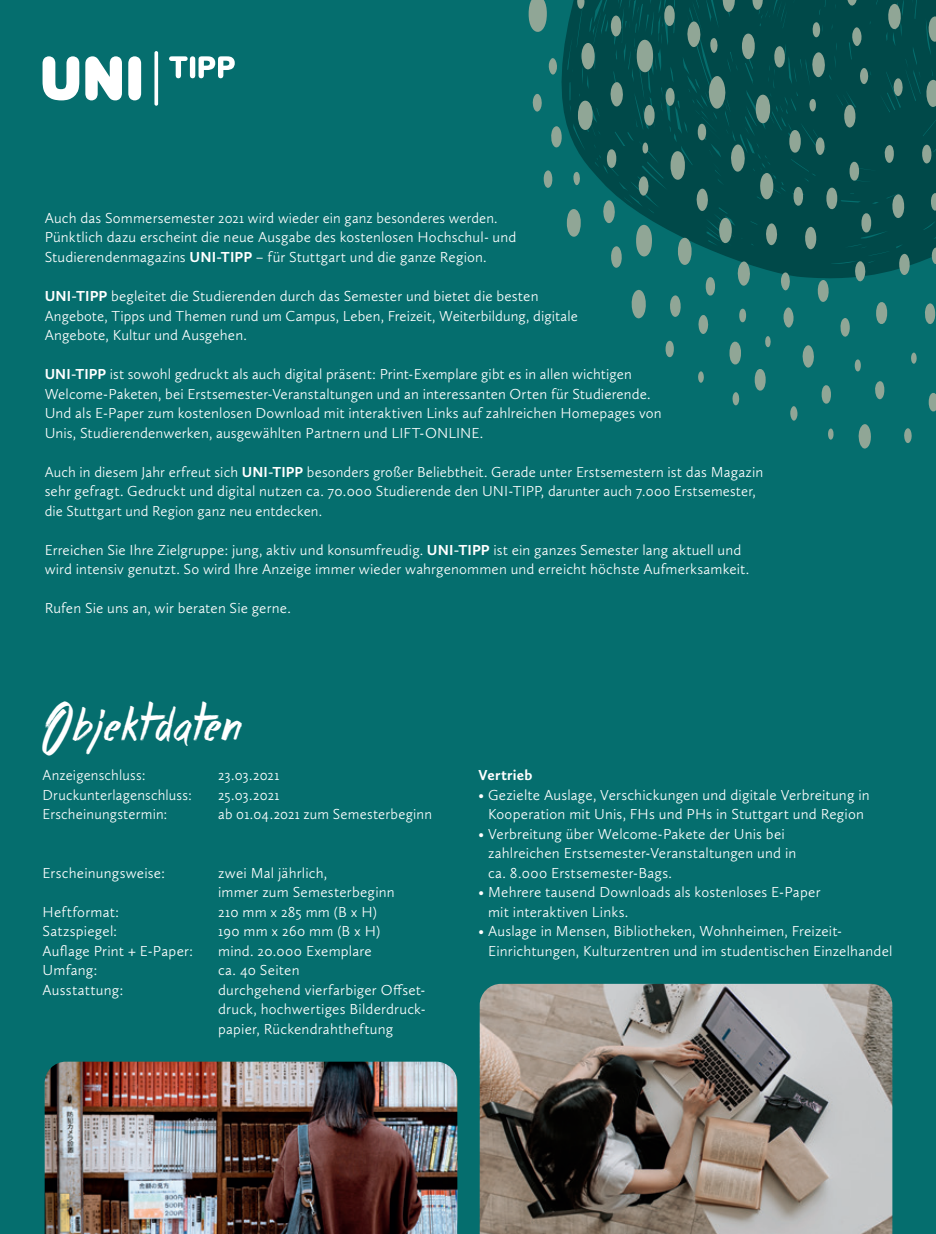
<style>
.page{position:relative;width:936px;height:1234px;background:#fff}
.page>*{position:absolute;margin:0;border:0;box-sizing:border-box;transform-origin:0 0}
.t1{font:40.5px "Morning Star";letter-spacing:.065em;color:#fff}
.t2{font:300 15px/19.5px "Calluna Sans";letter-spacing:.01em;color:#fff}
.t3{font:700 15px "Calluna Sans";letter-spacing:.015em;color:#fff}
.s1{font-weight:700}
</style>
<div class="page">
<hr style="left:935px;top:0;width:1px;height:1233px;background:#b3c8c2">
<div style="left:0;top:0;width:935px;height:1233px;background:#056e6e"></div>
<img style="left:479px;top:983px;width:413px;height:250px">
<svg style="left:528px;top:0;width:407px;height:449px"></svg>
<svg style="left:43px;top:56px;width:36px;height:44px"></svg>
<svg style="left:128px;top:56px;width:13px;height:44px"></svg>
<svg style="left:85px;top:56px;width:37px;height:44px"></svg>
<svg style="left:169px;top:56px;width:66px;height:22px"></svg>
<svg style="left:154px;top:51px;width:4px;height:55px"></svg>
<img style="left:45px;top:1061px;width:412px;height:172px">
<p class="t2" style="left:45px;top:208px;width:454px">Auch das Sommersemester 2021 wird wieder ein ganz besonderes werden.</p>
<p class="t2" style="left:45px;top:227px;width:473px">Pünktlich dazu erscheint die neue Ausgabe des kostenlosen Hochschul- und</p>
<p class="t2" style="left:45px;top:247px;width:443px">Studierendenmagazins <span class="s1">UNI-TIPP</span> – für Stuttgart und die ganze Region.</p>
<p class="t2" style="left:45px;top:286px;width:535px"><span class="s1">UNI-TIPP</span> begleitet die Studierenden durch das Semester und bietet die besten<br>Angebote, Tipps und Themen rund um Campus, Leben, Freizeit, Weiterbildung, digitale<br>Angebote, Kultur und Ausgehen.</p>
<p class="t2" style="left:45px;top:364px;width:618px"><span class="s1">UNI-TIPP</span> ist sowohl gedruckt als auch digital präsent: Print-Exemplare gibt es in allen wichtigen Welcome-Paketen, bei Erstsemester-Veranstaltungen und an interessanten Orten für Studierende.<br>Und als E-Paper zum kostenlosen Download mit interaktiven Links auf zahlreichen Homepages von Unis, Studierendenwerken, ausgewählten Partnern und LIFT-ONLINE.</p>
<p class="t2" style="left:45px;top:461px;width:720px">Auch in diesem Jahr erfreut sich <span class="s1">UNI-TIPP</span> besonders großer Beliebtheit. Gerade unter Erstsemestern ist das Magazin sehr gefragt. Gedruckt und digital nutzen ca. 70.000 Studierende den UNI-TIPP, darunter auch 7.000 Erstsemester, die Stuttgart und Region ganz neu entdecken.</p>
<p class="t2" style="left:45px;top:539px;width:706px">Erreichen Sie Ihre Zielgruppe: jung, aktiv und konsumfreudig. <span class="s1">UNI-TIPP</span> ist ein ganzes Semester lang aktuell und wird intensiv genutzt. So wird Ihre Anzeige immer wieder wahrgenommen und erreicht höchste Aufmerksamkeit.</p>
<p class="t2" style="left:45px;top:598px;width:248px">Rufen Sie uns an, wir beraten Sie gerne.</p>
<p class="t1" style="left:43px;top:689px;width:202px">Objektdaten</p>
<p class="t2" style="left:43px;top:765px;width:104px">Anzeigenschluss:</p>
<p class="t2" style="left:218px;top:765px;width:63px">23.03.2021</p>
<p class="t2" style="left:43px;top:784px;width:151px">Druckunterlagenschluss:</p>
<p class="t2" style="left:218px;top:784px;width:63px">25.03.2021</p>
<p class="t2" style="left:43px;top:804px;width:126px">Erscheinungstermin:</p>
<p class="t2" style="left:218px;top:804px;width:215px">ab 01.04.2021 zum Semesterbeginn</p>
<p class="t2" style="left:43px;top:862px;width:124px">Erscheinungsweise:</p>
<p class="t2" style="left:218px;top:862px;width:178px">zwei Mal jährlich,<br>immer zum Semesterbeginn</p>
<p class="t2" style="left:43px;top:901px;width:78px">Heftformat:</p>
<p class="t2" style="left:218px;top:901px;width:160px">210 mm x 285 mm (B x H)</p>
<p class="t2" style="left:43px;top:921px;width:76px">Satzspiegel:</p>
<p class="t2" style="left:218px;top:921px;width:164px">190 mm x 260 mm (B x H)</p>
<p class="t2" style="left:43px;top:940px;width:152px">Auflage Print + E-Paper:</p>
<p class="t2" style="left:218px;top:940px;width:155px">mind. 20.000 Exemplare</p>
<p class="t2" style="left:43px;top:960px;width:57px">Umfang:</p>
<p class="t2" style="left:218px;top:960px;width:83px">ca. 40 Seiten</p>
<p class="t2" style="left:43px;top:979px;width:82px">Ausstattung:</p>
<p class="t2" style="left:218px;top:979px;width:209px;text-align:justify">durchgehend vierfarbiger Offset&shy;druck, hochwertiges Bilderdruck&shy;papier, Rückendrahtheftung</p>
<p class="t3" style="left:478px;top:765px;width:55px">Vertrieb</p>
<p class="t2" style="left:478px;top:784px;width:392px;text-align:center">• Gezielte Auslage, Verschickungen und digitale Verbreitung in<br>Kooperation mit Unis, FHs und PHs in Stuttgart und Region</p>
<p class="t2" style="left:488px;top:823px;width:310px;text-indent:-9px">• Verbreitung über Welcome-Pakete der Unis bei zahlreichen Erstsemester-Veranstaltungen und in ca. 8.000 Erstsemester-Bags.</p>
<p class="t2" style="left:488px;top:882px;width:334px;text-indent:-9px">• Mehrere tausend Downloads als kostenloses E-Paper mit interaktiven Links.</p>
<p class="t2" style="left:488px;top:921px;width:406px;text-indent:-9px">• Auslage in Mensen, Bibliotheken, Wohnheimen, Freizeit-<br>Einrichtungen, Kulturzentren und im studentischen Einzelhandel</p>
</div>
